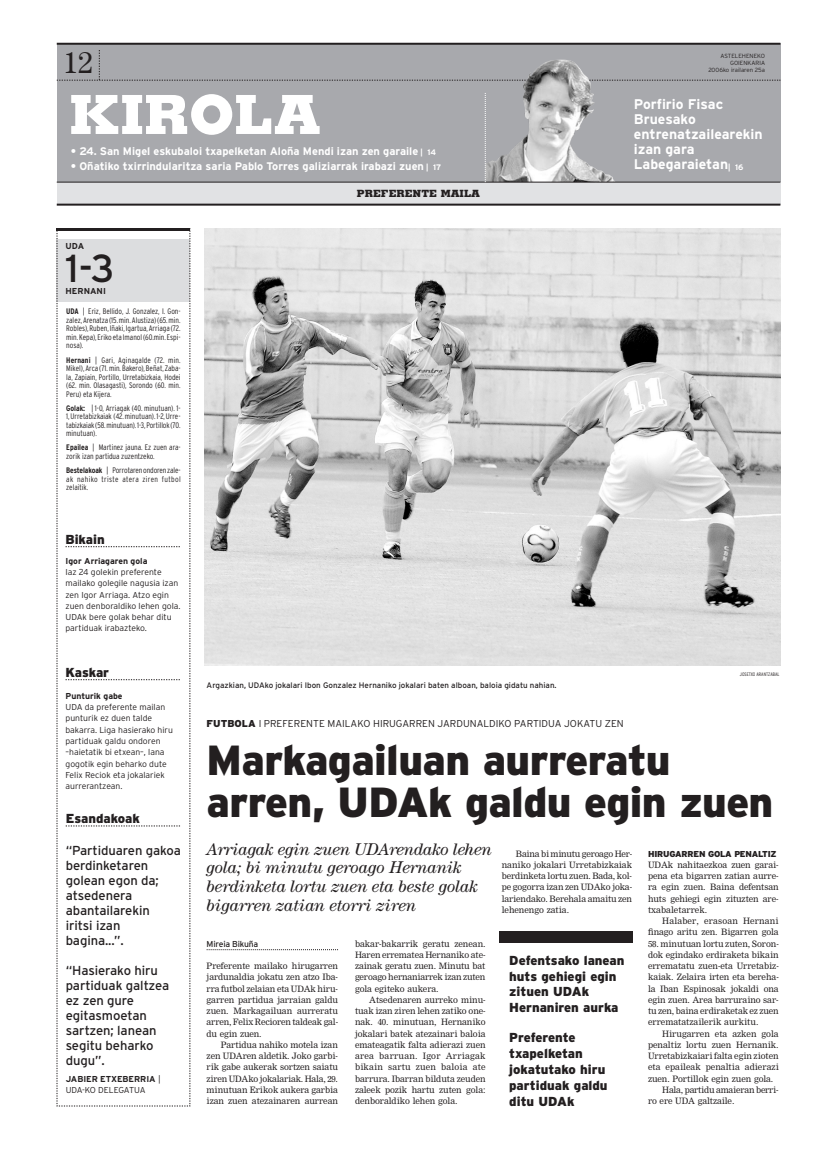
<style>
.page{position:relative;width:823px;height:1163px;background:#fff}
.page>*{position:absolute;margin:0;border:0;box-sizing:border-box;transform-origin:0 0}
.t1{font:800 54px "Memphis";color:#fff}
.t2{font:900 42px/42px "Interstate";letter-spacing:-.015em;color:#231f20}
.t3{font:39px "Interstate";color:#231f20}
.t4{font:30px "Century";color:#231f20}
.t5{font:italic 17px/18.7px "Century";letter-spacing:-.01em;color:#231f20}
.t6{font:700 14px/15px "Interstate";color:#fff}
.t7{font:13px/15px "Interstate";letter-spacing:-.005em;color:#231f20}
.t8{font:900 13px/15.8px "Interstate";color:#231f20}
.t9{font:700 11px "Interstate";color:#fff}
.t10{font:300 10px "Interstate";color:#231f20}
.t11{font:800 10px "Memphis";color:#231f20}
.t12{font:8.6px/11.2px "M Nimrod";letter-spacing:-.01em;color:#231f20;text-align:justify}
.t13{font:300 8.6px/11.2px "Interstate";color:#231f20}
.t14{font:700 8.6px/11.2px "Interstate";letter-spacing:-.005em;color:#231f20}
.t15{font:8.6px "M Nimrod";letter-spacing:.025em;color:#231f20}
.t16{font:8.6px "M Nimrod";letter-spacing:.02em;color:#231f20}
.t17{font:900 8.6px "Interstate";letter-spacing:-.02em;color:#231f20}
.t18{font:8.6px "M Nimrod";letter-spacing:.015em;color:#231f20}
.t19{font:8.6px "Interstate";letter-spacing:-.02em;color:#231f20}
.t20{font:300 condensed 8px/8.5px "Interstate";color:#231f20;text-align:justify}
.t21{font:8px "Interstate";color:#231f20}
.t22{font:300 6px/7.2px "Interstate";color:#231f20;text-align:right}
.t23{font:300 condensed 5px "Interstate";color:#231f20}
.s1{font-size:8px}
.s2{font-weight:700}
.s3{font-weight:300}
.s4{font-weight:900}
</style>
<div class="page">
<svg style="left:57px;top:231px;width:133px;height:875px"></svg>
<hr style="left:57px;top:228px;width:133px;height:3px;background:#231f20">
<img style="left:204px;top:228px;width:576px;height:437px">
<svg style="left:206px;top:949px;width:132px;height:1px"></svg>
<div style="left:499px;top:930px;width:133px;height:12px;background:#231f20"></div>
<div style="left:57px;top:182px;width:723px;height:23px;background:#e1e2e4"></div>
<hr style="left:57px;top:203px;width:723px;height:2px;background:#231f20">
<div style="left:57px;top:44px;width:723px;height:138px;background:#a8a9ad"></div>
<svg style="left:57px;top:50px;width:723px;height:31px"></svg>
<hr style="left:57px;top:43px;width:723px;height:2px;background:#231f20">
<img style="left:485px;top:60px;width:130px;height:122px">
<hr style="left:57px;top:182px;width:723px;height:1px;background:#231f20">
<svg style="left:485px;top:93px;width:1px;height:89px"></svg>
<p class="t4" style="left:63px;top:52px;width:32px">12</p>
<p class="t22" style="left:708px;top:53px;width:58px">ASTELEHENEKO<br>GOIENKARIA<br>2006ko irailaren 25a</p>
<p class="t1" style="left:69px;top:80px;width:253px">KIROLA</p>
<p class="t6" style="left:633px;top:98px;width:130px">Porfirio Fisac<br>Bruesako entrenatzailearekin izan gara<br>Labegaraietan<span class="s1">| 16</span></p>
<p class="t9" style="left:71px;top:147px;width:366px">• 24. San Migel eskubaloi txapelketan Aloña Mendi izan zen garaile <span class="s1">| 14</span></p>
<p class="t9" style="left:71px;top:162px;width:372px">• Oñatiko txirrindularitza saria Pablo Torres galiziarrak irabazi zuen <span class="s1">| 17</span></p>
<p class="t14" style="left:65px;top:241px;width:20px">UDA</p>
<p class="t3" style="left:65px;top:253px;width:51px">1-3</p>
<p class="t14" style="left:65px;top:286px;width:42px">HERNANI</p>
<p class="t20" style="left:66px;top:308px;width:116px"><span class="s2">UDA</span> | Eriz, Bellido, J. Gonzalez, I. Gon&shy;zalez, Arenatza (15. min. Alustiza) (65. min.<br>Robles), Ruben, Iñaki, Igartua, Arriaga (72. min. Kepa), Eriko eta Imanol (60.min. Espi&shy;nosa).</p>
<p class="t20" style="left:66px;top:356px;width:116px"><span class="s2">Hernani</span> | Gari, Aginagalde (72. min.<br>Mikel), Arca (71. min. Bakero), Beñat, Zaba&shy;la, Zapiain, Portillo, Urretabizkaia, Hodei (62. min. Olasagasti), Sorondo (60. min.<br>Peru) eta Kijera.</p>
<p class="t20" style="left:66px;top:404px;width:116px"><span class="s2">Golak:</span> | 1-0, Arriagak (40. minutuan). 1- 1, Urretabizkaiak (42. minutuan). 1-2, Urre&shy;tabizkaiak (58. minutuan). 1-3, Portillok (70. minutuan).</p>
<p class="t20" style="left:66px;top:444px;width:116px"><span class="s2">Epailea</span> | Martinez jauna. Ez zuen ara&shy;zorik izan partidua zuzentzeko.</p>
<p class="t20" style="left:66px;top:466px;width:116px"><span class="s2">Bestelakoak</span> | Porrotaren ondoren zale&shy;ak nahiko triste atera ziren futbol zelaitik.</p>
<p class="t8" style="left:65px;top:532px;width:41px">Bikain</p>
<p class="t13" style="left:65px;top:556px;width:116px"><span class="s2">Igor Arriagaren gola<br></span>Iaz 24 golekin preferente mailako golegile nagusia izan zen Igor Arriaga. Atzo egin zuen denboraldiko lehen gola.<br>UDAk bere golak behar ditu partiduak irabazteko.</p>
<p class="t8" style="left:65px;top:665px;width:45px">Kaskar</p>
<p class="t13" style="left:65px;top:691px;width:109px"><span class="s2">Punturik gabe<br></span>UDA da preferente mailan punturik ez duen talde bakarra. Liga hasierako hiru partiduak galdu ondoren –haietatik bi etxean–, lana gogotik egin beharko dute<br>Felix Reciok eta jokalariek aurrerantzean.</p>
<p class="t8" style="left:66px;top:811px;width:76px">Esandakoak</p>
<p class="t7" style="left:66px;top:843px;width:117px">“Partiduaren gakoa berdinketaren golean egon da; atsedenera abantailarekin<br>iritsi izan bagina...”.</p>
<p class="t7" style="left:66px;top:963px;width:105px">“Hasierako hiru partiduak galtzea ez zen gure egitasmoetan sartzen; lanean segitu beharko dugu”.</p>
<p class="t14" style="left:66px;top:1073px;width:96px">JABIER ETXEBERRIA <span class="s3">|<br>UDA-KO DELEGATUA</span></p>
<p class="t11" style="left:357px;top:187px;width:125px">PREFERENTE MAILA</p>
<p class="t21" style="left:206px;top:681px;width:351px">Argazkian, UDAko jokalari Ibon Gonzalez Hernaniko jokalari baten alboan, baloia gidatu nahian.</p>
<p class="t10" style="left:206px;top:719px;width:418px"><span class="s4">FUTBOLA</span> I PREFERENTE MAILAKO HIRUGARREN JARDUNALDIKO PARTIDUA JOKATU ZEN</p>
<p class="t23" style="left:739px;top:672px;width:41px">JOSETXO ARANTZABAL</p>
<p class="t2" style="left:206px;top:742px;width:568px">Markagailuan aurreratu arren, UDAk galdu egin zuen</p>
<p class="t5" style="left:206px;top:840px;width:286px">Arriagak egin zuen UDArendako lehen gola; bi minutu geroago Hernanik berdinketa lortu zuen eta beste golak bigarren zatian etorri ziren</p>
<p class="t17" style="left:647px;top:850px;width:130px">HIRUGARREN GOLA PENALTIZ</p>
<p class="t12" style="left:501px;top:848px;width:132px;text-indent:14px">Baina bi minutu geroago Her&shy;naniko jokalari Urretabizkaiak berdinketa lortu zuen. Bada, kol&shy;pe gogorra izan zen UDAko joka&shy;lariendako. Berehala amaitu zen lehenengo zatia.</p>
<p class="t12" style="left:647px;top:859px;width:132px">UDAk nahitaezkoa zuen garai-</p>
<p class="t12" style="left:647px;top:870px;width:132px">pena eta bigarren zatian aurre-</p>
<p class="t12" style="left:647px;top:881px;width:132px">ra egin zuen. Baina defentsan</p>
<p class="t12" style="left:647px;top:893px;width:132px">huts gehiegi egin zituzten are-</p>
<p class="t12" style="left:647px;top:904px;width:61px">txabaletarrek.</p>
<p class="t18" style="left:661px;top:917px;width:118px">Halaber, erasoan Hernani</p>
<p class="t12" style="left:647px;top:926px;width:132px">finago aritu zen. Bigarren gola</p>
<p class="t12" style="left:647px;top:938px;width:132px">58. minutuan lortu zuten, Soron-</p>
<p class="t12" style="left:647px;top:949px;width:132px">dok egindako erdiraketa bikain</p>
<p class="t12" style="left:647px;top:960px;width:132px">errematatu zuen-eta Urretabiz-</p>
<p class="t12" style="left:647px;top:971px;width:132px">kaiak. Zelaira irten eta bereha-</p>
<p class="t12" style="left:647px;top:983px;width:132px">la Iban Espinosak jokaldi ona</p>
<p class="t12" style="left:647px;top:994px;width:132px">egin zuen. Area barruraino sar-</p>
<p class="t12" style="left:647px;top:1005px;width:132px">tu zen, baina erdiraketak ez zuen</p>
<p class="t12" style="left:647px;top:1016px;width:112px">errematatzailerik aurkitu.</p>
<p class="t12" style="left:661px;top:1028px;width:118px">Hirugarren eta azken gola</p>
<p class="t12" style="left:647px;top:1039px;width:132px">penaltiz lortu zuen Hernanik.</p>
<p class="t12" style="left:647px;top:1050px;width:132px">Urretabizkaiari falta egin zioten</p>
<p class="t12" style="left:647px;top:1061px;width:132px">eta epaileak penaltia adierazi</p>
<p class="t12" style="left:647px;top:1073px;width:127px">zuen. Portillok egin zuen gola.</p>
<p class="t12" style="left:661px;top:1084px;width:118px">Hala, partidu amaieran berri-</p>
<p class="t12" style="left:647px;top:1095px;width:88px">ro ere UDA galtzaile.</p>
<p class="t12" style="left:355px;top:938px;width:132px">bakar-bakarrik geratu zenean.</p>
<p class="t12" style="left:355px;top:949px;width:132px">Haren errematea Hernaniko ate-</p>
<p class="t12" style="left:355px;top:960px;width:132px">zainak geratu zuen. Minutu bat</p>
<p class="t12" style="left:355px;top:971px;width:132px">geroago hernaniarrek izan zuten</p>
<p class="t12" style="left:355px;top:983px;width:85px">gola egiteko aukera.</p>
<p class="t12" style="left:369px;top:994px;width:118px">Atsedenaren aurreko minu-</p>
<p class="t12" style="left:355px;top:1005px;width:132px">tuak izan ziren lehen zatiko one-</p>
<p class="t12" style="left:355px;top:1016px;width:132px">nak. 40. minutuan, Hernaniko</p>
<p class="t12" style="left:355px;top:1028px;width:132px">jokalari batek atezainari baloia</p>
<p class="t12" style="left:355px;top:1039px;width:132px">emateagatik falta adierazi zuen</p>
<p class="t15" style="left:355px;top:1052px;width:132px">area barruan. Igor Arriagak</p>
<p class="t16" style="left:355px;top:1063px;width:132px">bikain sartu zuen baloia ate</p>
<p class="t12" style="left:355px;top:1073px;width:132px">barrura. Ibarran bilduta zeuden</p>
<p class="t12" style="left:355px;top:1084px;width:132px">zaleek pozik hartu zuten gola:</p>
<p class="t12" style="left:355px;top:1095px;width:104px">denboraldiko lehen gola.</p>
<p class="t19" style="left:206px;top:940px;width:53px">Mireia Bikuña</p>
<p class="t12" style="left:206px;top:960px;width:133px">Preferente mailako hirugarren</p>
<p class="t12" style="left:206px;top:971px;width:133px">jardunaldia jokatu zen atzo Iba-</p>
<p class="t12" style="left:206px;top:983px;width:133px">rra futbol zelaian eta UDAk hiru-</p>
<p class="t12" style="left:206px;top:994px;width:133px">garren partidua jarraian galdu</p>
<p class="t12" style="left:206px;top:1005px;width:133px">zuen. Markagailuan aurreratu</p>
<p class="t12" style="left:206px;top:1016px;width:133px">arren, Felix Recioren taldeak gal-</p>
<p class="t12" style="left:206px;top:1028px;width:56px">du egin zuen.</p>
<p class="t12" style="left:221px;top:1039px;width:118px">Partidua nahiko motela izan</p>
<p class="t12" style="left:206px;top:1050px;width:133px">zen UDAren aldetik. Joko garbi-</p>
<p class="t12" style="left:206px;top:1061px;width:133px">rik gabe aukerak sortzen saiatu</p>
<p class="t12" style="left:206px;top:1073px;width:133px">ziren UDAko jokalariak. Hala, 29.</p>
<p class="t12" style="left:206px;top:1084px;width:133px">minutuan Erikok aukera garbia</p>
<p class="t12" style="left:206px;top:1095px;width:133px">izan zuen atezainaren aurrean</p>
<p class="t8" style="left:509px;top:953px;width:117px">Defentsako lanean huts gehiegi egin zituen UDAk<br>Hernaniren aurka</p>
<p class="t8" style="left:509px;top:1030px;width:100px">Preferente txapelketan jokatutako hiru partiduak galdu ditu UDAk</p>
</div>
